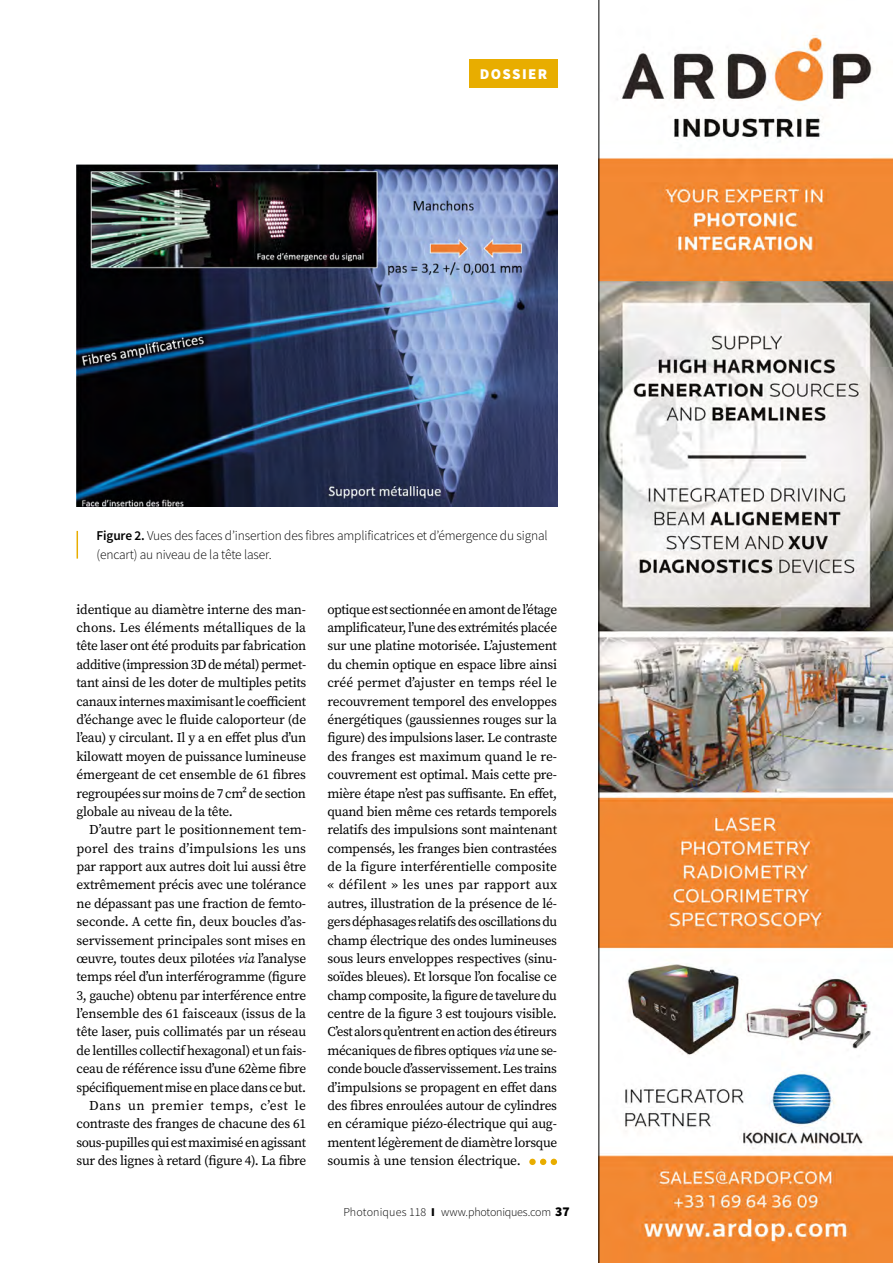
<style>
.page{position:relative;width:893px;height:1263px;background:#fff}
.page>*{position:absolute;margin:0;border:0;box-sizing:border-box;transform-origin:0 0}
.t1{font:900 15px "Source Sans Pro";letter-spacing:.09em;color:#fff}
.t2{font:13.5px/18.3px "Source Serif Pro";letter-spacing:-.02em;color:#000;text-align:justify}
.t3{font:300 13.5px/18.3px "Source Sans Pro";letter-spacing:-.01em;color:#000}
.t4{font:300 12px "Source Sans Pro";color:#000}
.s1{font-weight:600}
.s2{font-style:italic}
.s3{font-weight:900}
.s4{font-weight:900;font-size:13.5px}
</style>
<div class="page">
<div style="left:469px;top:60px;width:89px;height:28px;background:#e8ad00"></div>
<img style="left:77px;top:165px;width:481px;height:341px">
<svg style="left:77px;top:531px;width:1px;height:28px"></svg>
<div style="left:529px;top:1159px;width:7px;height:6px;background:#e8ad00;border-radius:50%"></div>
<svg style="left:540px;top:1159px;width:17px;height:6px"></svg>
<img style="left:599px;top:0;width:294px;height:1263px">
<p class="t1" style="left:480px;top:64px;width:69px">DOSSIER</p>
<p class="t3" style="left:96px;top:527px;width:453px"><span class="s1">Figure 2.</span> Vues des faces d’insertion des fibres amplificatrices et d’émergence du signal (encart) au niveau de la tête laser.</p>
<p class="t2" style="left:77px;top:600px;width:231px">identique au diamètre interne des man&shy;chons. Les éléments métalliques de la tête laser ont été produits par fabrication additive (impression 3D de métal) permet&shy;tant ainsi de les doter de multiples petits canaux internes maximisant le coefficient d’échange avec le fluide caloporteur (de l’eau) y circulant. Il y a en effet plus d’un kilowatt moyen de puissance lumineuse émergeant de cet ensemble de 61 fibres regroupées sur moins de 7 cm² de section globale au niveau de la tête.</p>
<p class="t2" style="left:77px;top:821px;width:231px;text-align:right">D’autre part le positionnement tem&shy;porel des trains d’impulsions les uns par rapport aux autres doit lui aussi être extrêmement précis avec une tolérance ne dépassant pas une fraction de femto&shy;seconde. A cette fin, deux boucles d’as&shy;servissement principales sont mises en œuvre, toutes deux pilotées <span class="s2">via</span> l’analyse temps réel d’un interférogramme (figure 3, gauche) obtenu par interférence entre l’ensemble des 61 faisceaux (issus de la tête laser, puis collimatés par un réseau de lentilles collectif hexagonal) et un fais&shy;ceau de référence issu d’une 62ème fibre spécifiquement mise en place dans ce but.<br>Dans un premier temps, c’est le contraste des franges de chacune des 61 sous-pupilles qui est maximisé en agissant sur des lignes à retard (figure 4). La fibre</p>
<p class="t2" style="left:327px;top:600px;width:231px">optique est sectionnée en amont de l’étage amplificateur, l’une des extrémités placée sur une platine motorisée. L’ajustement du chemin optique en espace libre ainsi créé permet d’ajuster en temps réel le recouvrement temporel des enveloppes énergétiques (gaussiennes rouges sur la figure) des impulsions laser. Le contraste des franges est maximum quand le re&shy;couvrement est optimal. Mais cette pre&shy;mière étape n’est pas suffisante. En effet, quand bien même ces retards temporels relatifs des impulsions sont maintenant compensés, les franges bien contrastées de la figure interférentielle composite « défilent » les unes par rapport aux autres, illustration de la présence de lé&shy;gers déphasages relatifs des oscillations du champ électrique des ondes lumineuses sous leurs enveloppes respectives (sinu&shy;soïdes bleues). Et lorsque l’on focalise ce champ composite, la figure de tavelure du centre de la figure 3 est toujours visible.<br>C’est alors qu’entrent en action des étireurs mécaniques de fibres optiques <span class="s2">via</span> une se&shy;conde boucle d’asservissement. Les trains d’impulsions se propagent en effet dans des fibres enroulées autour de cylindres en céramique piézo-électrique qui aug&shy;mentent légèrement de diamètre lorsque soumis à une tension électrique.</p>
<p class="t4" style="left:343px;top:1205px;width:228px">Photoniques 118 <span class="s3">I</span> www.photoniques.com <span class="s4">37</span></p>
</div>
